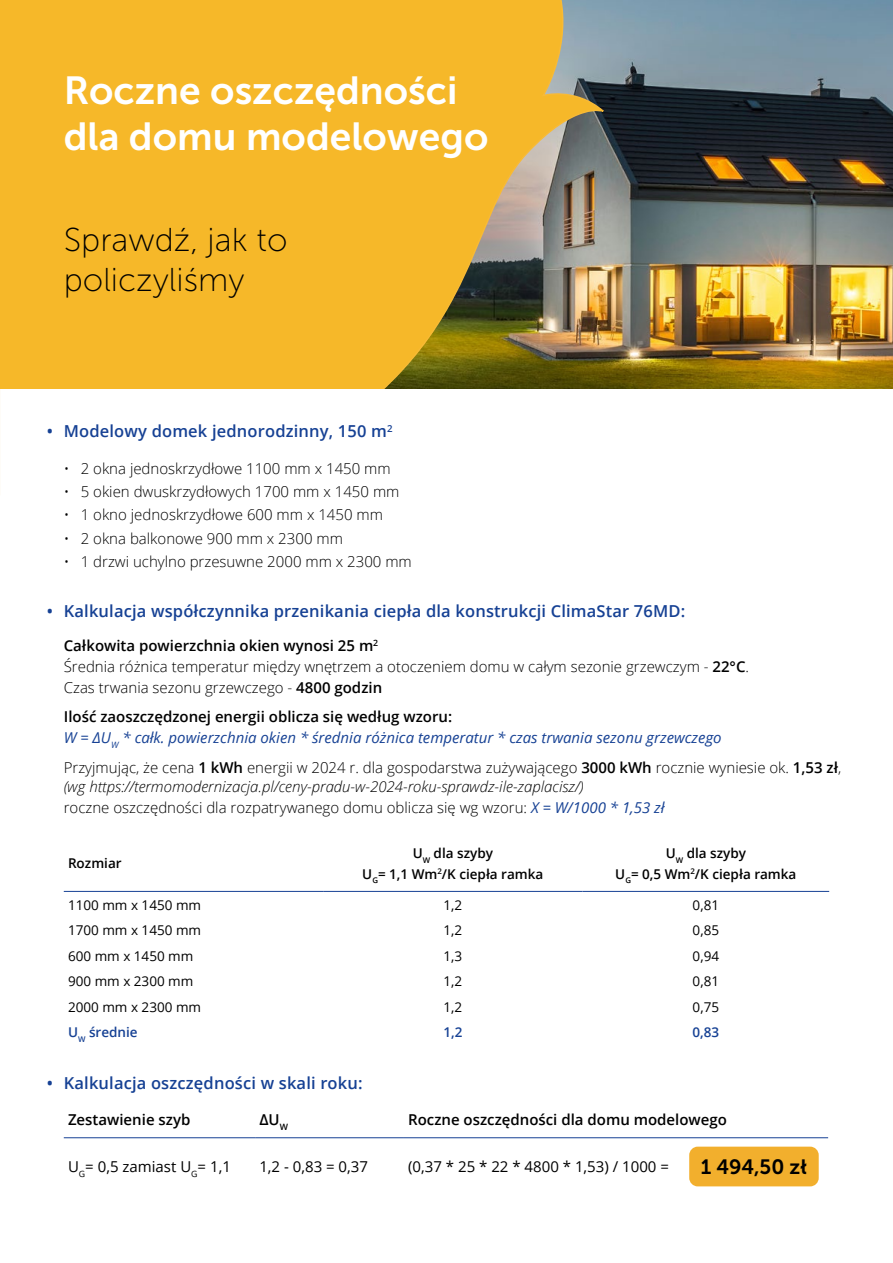
<style>
.page{position:relative;width:893px;height:1263px;background:#fff}
.page>*{position:absolute;margin:0;border:0;box-sizing:border-box;transform-origin:0 0}
.t1{font:39px/46.8px "Museo Sans 700";color:#fff}
.t2{font:33px/39.6px "Museo Sans 100";color:#000}
.t3{font:20.7px "Museo Sans 700";color:#000}
.t4{font:600 16.5px "Open Sans";letter-spacing:.01em;color:#164194}
.t5{font:300 15px/21px "Open Sans";color:#000}
.t6{font:italic 300 15px/19.5px "Open Sans";color:#000}
.t7{font:italic 15px/21px "Open Sans";color:#164194}
.t8{font:15px "Open Sans";color:#000}
.t9{font:600 15px "Open Sans";color:#000}
.t10{font:13.5px "Open Sans";color:#000}
.t11{font:600 13.5px/20.4px "Open Sans";color:#000;text-align:center}
.t12{font:600 13.5px "Open Sans";color:#164194}
.s1{font-weight:600}
.s2{font-weight:600;font-style:normal;color:#000}
.s3{font-style:normal}
.s4{font-weight:600;font-style:normal}
.s5{font-weight:400;font-style:italic;color:#164194}
</style>
<div class="page">
<img style="left:632px;top:0;width:261px;height:388px">
<svg style="left:0;top:0;width:632px;height:388px;background:#ddab34"></svg>
<hr style="left:64px;top:891px;width:259px;height:1px;background:#164194">
<hr style="left:323px;top:891px;width:260px;height:1px;background:#164194">
<hr style="left:583px;top:891px;width:246px;height:1px;background:#164194">
<hr style="left:64px;top:1137px;width:191px;height:1px;background:#164194">
<hr style="left:255px;top:1137px;width:149px;height:1px;background:#164194">
<hr style="left:404px;top:1137px;width:281px;height:1px;background:#164194">
<hr style="left:685px;top:1137px;width:143px;height:1px;background:#164194">
<div style="left:689px;top:1146px;width:130px;height:40px;background:#f2af2d;border-radius:9px"></div>
<h1 class="t1" style="left:64px;top:67px;width:426px">Roczne oszczędności dla domu modelowego</h1>
<h2 class="t2" style="left:64px;top:220px;width:225px">Sprawdź, jak to policzyliśmy</h2>
<p class="t4" style="left:47px;top:420px;width:347px">• Modelowy domek jednorodzinny, 150 m<sup>2</sup></p>
<p class="t5" style="left:64px;top:458px;width:328px">• 2 okna jednoskrzydłowe 1100 mm x 1450 mm</p>
<p class="t5" style="left:64px;top:481px;width:337px">• 5 okien dwuskrzydłowych 1700 mm x 1450 mm</p>
<p class="t5" style="left:64px;top:504px;width:321px">• 1 okno jednoskrzydłowe 600 mm x 1450 mm</p>
<p class="t5" style="left:64px;top:527px;width:281px">• 2 okna balkonowe 900 mm x 2300 mm</p>
<p class="t5" style="left:64px;top:550px;width:350px">• 1 drzwi uchylno przesuwne 2000 mm x 2300 mm</p>
<p class="t4" style="left:47px;top:600px;width:640px">• Kalkulacja współczynnika przenikania ciepła dla konstrukcji ClimaStar 76MD:</p>
<p class="t5" style="left:64px;top:634px;width:687px"><span class="s1">Całkowita powierzchnia okien wynosi 25 m</span><sup>2<br></sup>Średnia różnica temperatur między wnętrzem a otoczeniem domu w całym sezonie grzewczym - <span class="s1">22°C</span>.<br>Czas trwania sezonu grzewczego - <span class="s1">4800 godzin</span></p>
<p class="t7" style="left:64px;top:706px;width:659px"><span class="s2">Ilość zaoszczędzonej energii oblicza się według wzoru:<br></span>W = ∆U<sub>W</sub> * całk. powierzchnia okien * średnia różnica temperatur * czas trwania sezonu grzewczego</p>
<p class="t6" style="left:64px;top:757px;width:779px"><span class="s3">Przyjmując, że cena</span> <span class="s4">1 kWh</span> <span class="s3">energii w 2024 r. dla gospodarstwa zużywającego</span> <span class="s4">3000 kWh</span> <span class="s3">rocznie wyniesie ok.</span> <span class="s4">1,53 zł</span><span class="s3">, </span>(wg https://termomodernizacja.pl/ceny-pradu-w-2024-roku-sprawdz-ile-zaplacisz/)</p>
<p class="t5" style="left:64px;top:797px;width:602px">roczne oszczędności dla rozpatrywanego domu oblicza się wg wzoru: <span class="s5">X = W/1000 * 1,53 zł</span></p>
<p class="t11" style="left:68px;top:853px;width:55px">Rozmiar</p>
<p class="t11" style="left:362px;top:843px;width:183px">U<sub>W</sub> dla szyby<br>U<sub>G</sub>= 1,1 Wm<sup>2</sup>/K ciepła ramka</p>
<p class="t11" style="left:615px;top:843px;width:183px">U<sub>W</sub> dla szyby<br>U<sub>G</sub>= 0,5 Wm<sup>2</sup>/K ciepła ramka</p>
<p class="t10" style="left:68px;top:895px;width:135px">1100 mm x 1450 mm</p>
<p class="t10" style="left:443px;top:895px;width:20px">1,2</p>
<p class="t10" style="left:693px;top:895px;width:28px">0,81</p>
<p class="t10" style="left:68px;top:921px;width:135px">1700 mm x 1450 mm</p>
<p class="t10" style="left:443px;top:921px;width:20px">1,2</p>
<p class="t10" style="left:693px;top:921px;width:28px">0,85</p>
<p class="t10" style="left:68px;top:946px;width:127px">600 mm x 1450 mm</p>
<p class="t10" style="left:443px;top:946px;width:20px">1,3</p>
<p class="t10" style="left:693px;top:946px;width:28px">0,94</p>
<p class="t10" style="left:68px;top:972px;width:127px">900 mm x 2300 mm</p>
<p class="t10" style="left:443px;top:972px;width:20px">1,2</p>
<p class="t10" style="left:693px;top:972px;width:28px">0,81</p>
<p class="t10" style="left:68px;top:998px;width:135px">2000 mm x 2300 mm</p>
<p class="t10" style="left:443px;top:998px;width:20px">1,2</p>
<p class="t10" style="left:693px;top:998px;width:28px">0,75</p>
<p class="t12" style="left:68px;top:1023px;width:71px">U<sub>W</sub> średnie</p>
<p class="t12" style="left:443px;top:1023px;width:21px">1,2</p>
<p class="t12" style="left:692px;top:1023px;width:28px">0,83</p>
<p class="t4" style="left:47px;top:1072px;width:317px">• Kalkulacja oszczędności w skali roku:</p>
<p class="t9" style="left:68px;top:1109px;width:124px">Zestawienie szyb</p>
<p class="t9" style="left:259px;top:1109px;width:30px">ΔU<sub>W</sub></p>
<p class="t9" style="left:408px;top:1109px;width:320px">Roczne oszczędności dla domu modelowego</p>
<p class="t8" style="left:68px;top:1156px;width:164px">U<sub>G</sub>= 0,5 zamiast U<sub>G</sub>= 1,1</p>
<p class="t8" style="left:259px;top:1156px;width:110px">1,2 - 0,83 = 0,37</p>
<p class="t8" style="left:408px;top:1156px;width:262px">(0,37 * 25 * 22 * 4800 * 1,53) / 1000 =</p>
<h3 class="t3" style="left:701px;top:1155px;width:108px">1 494,50 zł</h3>
</div>
